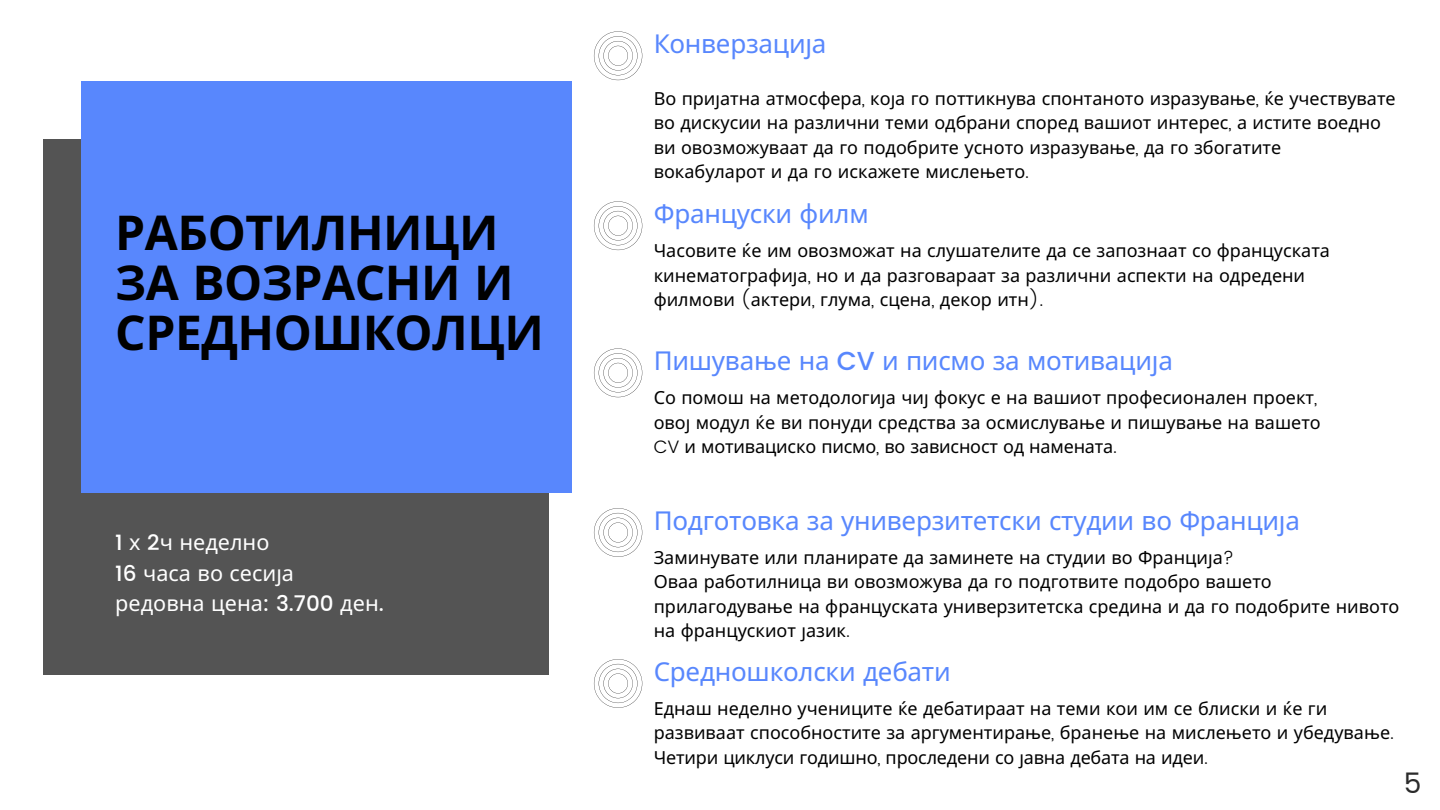
<style>
.page{position:relative;width:1440px;height:810px;background:#fff}
.page>*{position:absolute;margin:0;border:0;box-sizing:border-box;transform-origin:0 0}
.t1{font:700 48px/49.7px "Noto Sans";letter-spacing:-.01em;color:#000}
.t2{font:28px "Poppins";color:#2b2b2b}
.t3{font:26px "Noto Sans";letter-spacing:-.01em;color:#5887fd}
.t4{font:21.6px/30.1px "Noto Sans";color:#fff}
.t5{font:18px/24.5px "Noto Sans";color:#000}
.s1{font-family:"Poppins";font-weight:300}
.s2{font-family:"Poppins";font-weight:500}
</style>
<div class="page">
<div style="left:44px;top:139px;width:505px;height:535px;background:#545454"></div>
<div style="left:81px;top:81px;width:491px;height:412px;background:#5887fd"></div>
<svg style="left:594px;top:31px;width:48px;height:49px"></svg>
<svg style="left:594px;top:201px;width:48px;height:49px"></svg>
<svg style="left:594px;top:348px;width:48px;height:49px"></svg>
<svg style="left:594px;top:508px;width:48px;height:49px"></svg>
<svg style="left:594px;top:659px;width:48px;height:49px"></svg>
<h3 class="t3" style="left:654px;top:25px;width:174px">Конверзација</h3>
<p class="t5" style="left:654px;top:85px;width:744px">Во пријатна атмосфера<span class="s1">,</span> која го поттикнува спонтаното изразување<span class="s1">,</span> ќе учествувате во дискусии на различни теми одбрани според вашиот интерес<span class="s1">,</span> а истите воедно ви овозможуваат да го подобрите усното изразување<span class="s1">,</span> да го збогатите вокабуларот и да го искажете мислењето<span class="s1">.</span></p>
<h1 class="t1" style="left:115px;top:207px;width:430px">РАБОТИЛНИЦИ<br>ЗА ВОЗРАСНИ И<br>СРЕДНОШКОЛЦИ</h1>
<h3 class="t3" style="left:654px;top:195px;width:217px">Француски филм</h3>
<p class="t5" style="left:654px;top:238px;width:678px">Часовите ќе им овозможат на слушателите да се запознаат со француската кинематографија<span class="s1">,</span> но и да разговараат за различни аспекти на одредени филмови <span class="s1">(</span>актери<span class="s1">,</span> глума<span class="s1">,</span> сцена<span class="s1">,</span> декор итн<span class="s1">).</span></p>
<h3 class="t3" style="left:654px;top:343px;width:521px">Пишување на <span class="s2">CV</span> и писмо за мотивација</h3>
<p class="t5" style="left:654px;top:385px;width:669px">Со помош на методологија чиј фокус е на вашиот професионален проект<span class="s1">, </span>овој модул ќе ви понуди средства за осмислување и пишување на вашето<br><span class="s1">CV</span> и мотивациско писмо<span class="s1">,</span> во зависност од намената<span class="s1">.</span></p>
<p class="t4" style="left:115px;top:527px;width:270px"><span class="s2">1</span> х <span class="s2">2</span>ч неделно<br><span class="s2">16</span> часа во сесија редовна цена<span class="s2">: 3.700</span> ден<span class="s2">.</span></p>
<h3 class="t3" style="left:654px;top:502px;width:648px">Подготовка за универзитетски студии во Франција</h3>
<p class="t5" style="left:654px;top:545px;width:747px">Заминувате или планирате да заминете на студии во Франција<span class="s1">?<br></span>Оваа работилница ви овозможува да го подготвите подобро вашето прилагодување на француската универзитетска средина и да го подобрите нивото на францускиот јазик<span class="s1">.</span></p>
<h3 class="t3" style="left:654px;top:653px;width:299px">Средношколски дебати</h3>
<p class="t5" style="left:654px;top:696px;width:742px">Еднаш неделно учениците ќе дебатираат на теми кои им се блиски и ќе ги развиваат способностите за аргументирање<span class="s1">,</span> бранење на мислењето и убедување<span class="s1">.<br></span>Четири циклуси годишно<span class="s1">,</span> проследени со јавна дебата на идеи<span class="s1">.</span></p>
<h2 class="t2" style="left:1404px;top:767px;width:19px">5</h2>
</div>
